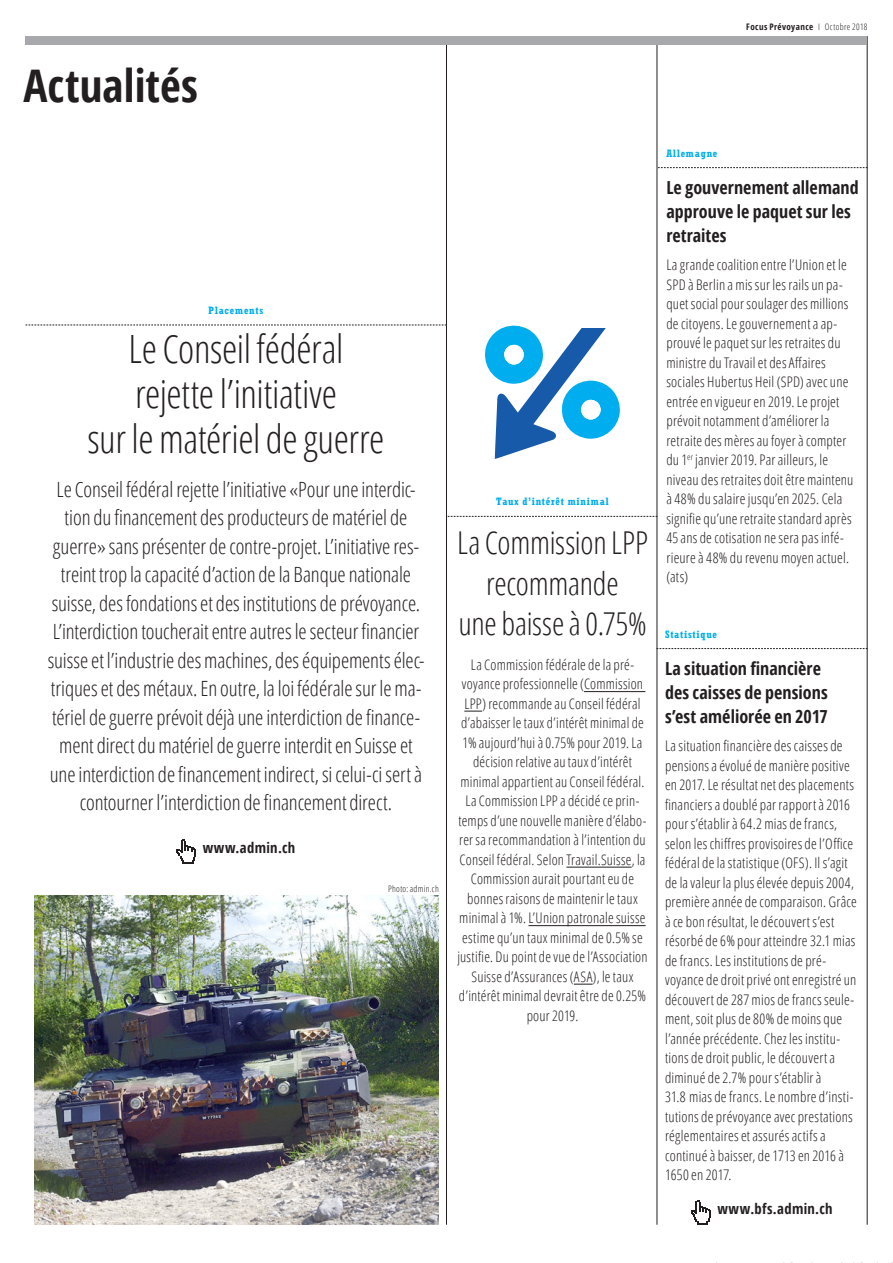
<style>
.page{position:relative;width:893px;height:1263px;background:#fff}
.page>*{position:absolute;margin:0;border:0;box-sizing:border-box;transform-origin:0 0}
.Titel{font:700 45px "Open Sans Condensed";letter-spacing:.005em;color:#231f20}
.News_Titel_mittel{font:300 39px/45px "Open Sans Condensed";letter-spacing:-.01em;color:#231f20;text-align:center}
.News_Titel_mittel-2{font:300 31.5px/40.5px "Open Sans Condensed";letter-spacing:-.01em;color:#231f20;text-align:center}
.News_GT_gross{font:300 21px/28.5px "Open Sans Condensed";letter-spacing:-.005em;color:#231f20;text-align:center}
.News_Titel_klein{font:700 18px/24px "Open Sans Condensed";letter-spacing:.005em;color:#231f20}
.News_GT_klein{font:300 14.7px/19.5px "Open Sans Condensed";letter-spacing:.015em;color:#231f20}
.Grundtext{font:700 14.7px "Open Sans Condensed";letter-spacing:.025em;color:#231f20}
.News_Obertitel_blau{font:700 condensed 10.5px "Rockwell";letter-spacing:.075em;color:#00aeef}
.t1{font:700 9px "Open Sans Condensed";letter-spacing:.045em;color:#231f20}
.News_GT_klein-2{font:300 9px "Open Sans Condensed";letter-spacing:.035em;color:#231f20}
.s1{font-weight:300}
</style>
<div class="page">
<hr style="left:446px;top:36px;width:1px;height:1189px;background:#231f20">
<hr style="left:867px;top:36px;width:1px;height:1189px;background:#231f20">
<hr style="left:657px;top:36px;width:1px;height:1189px;background:#231f20">
<svg style="left:656px;top:648px;width:211px;height:1px"></svg>
<svg style="left:691px;top:1200px;width:19px;height:25px"></svg>
<svg style="left:448px;top:516px;width:209px;height:1px"></svg>
<hr style="left:584px;top:691px;width:61px;height:1px;background:#231f20">
<svg style="left:464px;top:711px;width:18px;height:1px"></svg>
<hr style="left:566px;top:867px;width:66px;height:1px;background:#231f20">
<hr style="left:528px;top:925px;width:118px;height:1px;background:#231f20">
<svg style="left:574px;top:984px;width:19px;height:1px"></svg>
<div style="left:26px;top:36px;width:841px;height:9px;background:#a8a9ad"></div>
<svg style="left:658px;top:167px;width:209px;height:1px"></svg>
<svg style="left:26px;top:325px;width:420px;height:1px"></svg>
<svg style="left:177px;top:839px;width:18px;height:25px"></svg>
<img style="left:35px;top:895px;width:404px;height:330px">
<svg style="left:485px;top:325px;width:135px;height:134px"></svg>
<div style="left:576px;top:322px;width:36px;height:5px;background:#fff"></div>
<p class="Titel" style="left:23px;top:55px;width:176px">Actualités</p>
<p class="News_Obertitel_blau" style="left:209px;top:304px;width:56px">Placements</p>
<p class="News_Titel_mittel" style="left:87px;top:325px;width:299px">Le Conseil fédéral rejette l’initiative<br>sur le matériel de guerre</p>
<p class="News_GT_gross" style="left:48px;top:474px;width:378px">Le Conseil fédéral rejette l’initiative «Pour une interdic&shy;tion du financement des producteurs de matériel de guerre» sans présenter de contre-projet. L’initiative res&shy;treint trop la capacité d’action de la Banque nationale suisse, des fondations et des institutions de prévoyance.<br>L’interdiction toucherait entre autres le secteur financier suisse et l’industrie des machines, des équipements élec&shy;triques et des métaux. En outre, la loi fédérale sur le ma&shy;tériel de guerre prévoit déjà une interdiction de finance&shy;ment direct du matériel de guerre interdit en Suisse et une interdiction de financement indirect, si celui-ci sert à contourner l’interdiction de financement direct.</p>
<p class="Grundtext" style="left:203px;top:838px;width:94px">www.admin.ch</p>
<p class="News_GT_klein-2" style="left:388px;top:883px;width:52px">Photo: admin.ch</p>
<p class="t1" style="left:746px;top:21px;width:123px">Focus Prévoyance <span class="s1">I Octobre 2018</span></p>
<p class="News_Obertitel_blau" style="left:496px;top:496px;width:114px">Taux d’intérêt minimal</p>
<p class="News_Titel_mittel-2" style="left:457px;top:522px;width:192px">La Commission LPP recommande<br>une baisse à 0.75%</p>
<p class="News_GT_klein" style="left:457px;top:654px;width:192px;text-align:center">La Commission fédérale de la pré&shy;voyance professionnelle (Commission LPP) recommande au Conseil fédéral d’abaisser le taux d’intérêt minimal de 1% aujourd’hui à 0.75% pour 2019. La décision relative au taux d’intérêt minimal appartient au Conseil fédéral.<br>La Commission LPP a décidé ce prin&shy;temps d’une nouvelle manière d’élabo&shy;rer sa recommandation à l’intention du Conseil fédéral. Selon Travail.Suisse, la Commission aurait pourtant eu de bonnes raisons de maintenir le taux minimal à 1%. L’Union patronale suisse estime qu’un taux minimal de 0.5% se justifie. Du point de vue de l’Association Suisse d’Assurances (ASA), le taux d’intérêt minimal devrait être de 0.25% pour 2019.</p>
<p class="News_Obertitel_blau" style="left:666px;top:147px;width:53px">Allemagne</p>
<p class="News_Titel_klein" style="left:666px;top:175px;width:194px">Le gouvernement allemand</p>
<p class="News_Titel_klein" style="left:666px;top:199px;width:186px">approuve le paquet sur les retraites</p>
<p class="News_GT_klein" style="left:666px;top:255px;width:189px">La grande coalition entre l’Union et le SPD à Berlin a mis sur les rails un pa&shy;quet social pour soulager des millions de citoyens. Le gouvernement a ap&shy;prouvé le paquet sur les retraites du ministre du Travail et des Affaires sociales Hubertus Heil (SPD) avec une entrée en vigueur en 2019. Le projet prévoit notamment d’améliorer la retraite des mères au foyer à compter du 1<sup>er</sup> janvier 2019. Par ailleurs, le niveau des retraites doit être maintenu à 48% du salaire jusqu’en 2025. Cela signifie qu’une retraite standard après 45 ans de cotisation ne sera pas infé&shy;rieure à 48% du revenu moyen actuel. (ats)</p>
<p class="News_Obertitel_blau" style="left:665px;top:628px;width:54px">Statistique</p>
<p class="News_Titel_klein" style="left:665px;top:656px;width:157px">La situation financière</p>
<p class="News_Titel_klein" style="left:665px;top:680px;width:164px">des caisses de pensions s’est améliorée en 2017</p>
<p class="News_GT_klein" style="left:665px;top:735px;width:193px">La situation financière des caisses de pensions a évolué de manière positive en 2017. Le résultat net des placements financiers a doublé par rapport à 2016 pour s’établir à 64.2 mias de francs, selon les chiffres provisoires de l’Office fédéral de la statistique (OFS). Il s’agit de la valeur la plus élevée depuis 2004, première année de comparaison. Grâce à ce bon résultat, le découvert s’est résorbé de 6% pour atteindre 32.1 mias de francs. Les institutions de pré&shy;voyance de droit privé ont enregistré un découvert de 287 mios de francs seule&shy;ment, soit plus de 80% de moins que l’année précédente. Chez les institu&shy;tions de droit public, le découvert a diminué de 2.7% pour s’établir à<br>31.8 mias de francs. Le nombre d’insti&shy;tutions de prévoyance avec prestations réglementaires et assurés actifs a continué à baisser, de 1713 en 2016 à 1650 en 2017.</p>
<p class="Grundtext" style="left:717px;top:1198px;width:117px">www.bfs.admin.ch</p>
</div>
